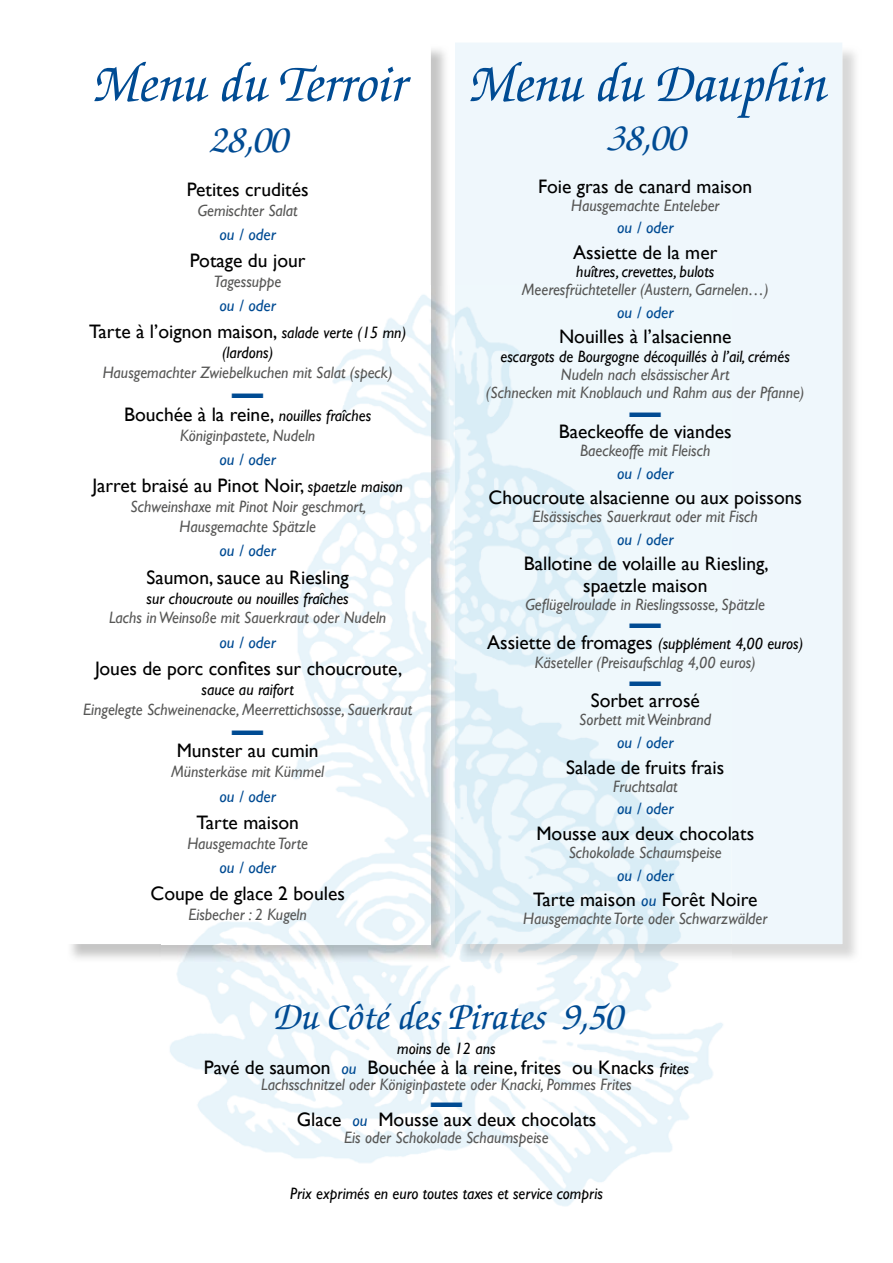
<style>
.page{position:relative;width:893px;height:1263px;background:#fff}
.page>*{position:absolute;margin:0;border:0;box-sizing:border-box;transform-origin:0 0}
.t1{font:italic 500 54px "Zapf Chancery";color:#004b93}
.t2{font:italic 500 39px "Zapf Chancery";color:#004b93}
.t3{font:19.5px/21.3px "Gill Sans";color:#000;text-align:center}
.t4{font:italic 16.5px/18.3px "Gill Sans";color:#575756;text-align:center;scale:.95 1}
.t5{font:italic 16.5px "Gill Sans";color:#000;scale:.95 1}
.t6{font:italic 16.5px "Gill Sans";color:#004b93}
.t7{font:6.45px "Zapf Dingbats ITC";color:#004b93;scale:6.98 1}
.s1{font-style:italic;font-size:16.5px}
.s2{font-style:normal;font-size:19.5px;color:#000}
.s3{color:#000}
.s4{font-style:italic;font-size:16.5px;color:#004b93}
</style>
<div class="page">
<img style="left:421px;top:314px;width:51px;height:839px">
<img style="left:170px;top:963px;width:251px;height:200px">
<img style="left:472px;top:963px;width:251px;height:244px">
<img style="left:71px;top:944px;width:331px;height:19px">
<img style="left:402px;top:286px;width:48px;height:677px">
<img style="left:193px;top:286px;width:238px;height:658px">
<img style="left:731px;top:51px;width:125px;height:907px">
<img style="left:457px;top:944px;width:274px;height:19px">
<div style="left:455px;top:43px;width:387px;height:901px;background:#eff7fc"></div>
<img style="left:455px;top:286px;width:276px;height:658px">
<h1 class="t1" style="left:91px;top:56px;width:315px">Menu du Terroir</h1>
<h2 class="t2" style="left:209px;top:119px;width:79px">28,00</h2>
<p class="t3" style="left:187px;top:178px;width:123px">Petites crudités</p>
<p class="t4" style="left:198px;top:201px;width:107px">Gemischter Salat</p>
<p class="t6" style="left:219px;top:225px;width:58px">ou / oder</p>
<p class="t3" style="left:190px;top:250px;width:117px">Potage du jour</p>
<p class="t4" style="left:214px;top:272px;width:73px">Tagessuppe</p>
<p class="t6" style="left:219px;top:296px;width:58px">ou / oder</p>
<p class="t3" style="left:89px;top:321px;width:319px">Tarte à l’oignon maison, <span class="s1">salade verte (15 mn)</span></p>
<p class="t5" style="left:222px;top:343px;width:56px">(lardons)</p>
<p class="t4" style="left:103px;top:364px;width:307px">Hausgemachter Zwiebelkuchen mit Salat (speck)</p>
<p class="t7" style="left:231px;top:393px;width:6px">■</p>
<p class="t3" style="left:124px;top:404px;width:249px">Bouchée à la reine, <span class="s1">nouilles fraîches</span></p>
<p class="t4" style="left:180px;top:426px;width:144px">Königinpastete, Nudeln</p>
<p class="t6" style="left:219px;top:450px;width:58px">ou / oder</p>
<p class="t3" style="left:92px;top:475px;width:312px">Jarret braisé au Pinot Noir, <span class="s1">spaetzle maison</span></p>
<p class="t4" style="left:131px;top:497px;width:250px;line-height:20px">Schweinshaxe mit Pinot Noir geschmort,<br>Hausgemachte Spätzle</p>
<p class="t6" style="left:219px;top:541px;width:58px">ou / oder</p>
<p class="t3" style="left:147px;top:566px;width:204px">Saumon, sauce au Riesling</p>
<p class="t5" style="left:147px;top:588px;width:214px">sur choucroute ou nouilles fraîches</p>
<p class="t4" style="left:109px;top:609px;width:293px">Lachs in Weinsoße mit Sauerkraut oder Nudeln</p>
<p class="t6" style="left:219px;top:633px;width:58px">ou / oder</p>
<p class="t3" style="left:95px;top:657px;width:309px">Joues de porc confites sur choucroute,</p>
<p class="t5" style="left:201px;top:680px;width:99px">sauce au raifort</p>
<p class="t4" style="left:83px;top:700px;width:348px">Eingelegte Schweinenacke, Meerrettichsosse, Sauerkraut</p>
<p class="t7" style="left:231px;top:729px;width:6px">■</p>
<p class="t3" style="left:177px;top:740px;width:144px">Munster au cumin</p>
<p class="t4" style="left:171px;top:763px;width:163px">Münsterkäse mit Kümmel</p>
<p class="t6" style="left:219px;top:786px;width:58px">ou / oder</p>
<p class="t3" style="left:196px;top:811px;width:104px">Tarte maison</p>
<p class="t4" style="left:187px;top:834px;width:129px">Hausgemachte Torte</p>
<p class="t6" style="left:219px;top:858px;width:58px">ou / oder</p>
<p class="t3" style="left:151px;top:882px;width:196px">Coupe de glace 2 boules</p>
<p class="t4" style="left:188px;top:905px;width:126px">Eisbecher : 2 Kugeln</p>
<h1 class="t1" style="left:467px;top:56px;width:358px">Menu du Dauphin</h1>
<h2 class="t2" style="left:607px;top:118px;width:79px">38,00</h2>
<p class="t3" style="left:538px;top:175px;width:216px">Foie gras de canard maison</p>
<p class="t4" style="left:571px;top:196px;width:158px">Hausgemachte Enteleber</p>
<p class="t6" style="left:617px;top:218px;width:58px">ou / oder</p>
<p class="t3" style="left:573px;top:241px;width:146px">Assiette de la mer</p>
<p class="t5" style="left:576px;top:262px;width:147px">huîtres, crevettes, bulots</p>
<p class="t4" style="left:522px;top:281px;width:261px">Meeresfrüchteteller (Austern, Garnelen…)</p>
<p class="t6" style="left:617px;top:303px;width:58px">ou / oder</p>
<p class="t3" style="left:559px;top:326px;width:174px">Nouilles à l’alsacienne</p>
<p class="t5" style="left:501px;top:347px;width:306px">escargots de Bourgogne décoquillés à l’ail, crémés</p>
<p class="t4" style="left:486px;top:365px;width:337px">Nudeln nach elsässischer Art<br>(Schnecken mit Knoblauch und Rahm aus der Pfanne)</p>
<p class="t7" style="left:628px;top:411px;width:6px">■</p>
<p class="t3" style="left:559px;top:420px;width:174px">Baeckeoffe de viandes</p>
<p class="t4" style="left:580px;top:441px;width:139px">Baeckeoffe mit Fleisch</p>
<p class="t6" style="left:617px;top:464px;width:58px">ou / oder</p>
<p class="t3" style="left:489px;top:487px;width:315px">Choucroute alsacienne ou aux poissons</p>
<p class="t4" style="left:533px;top:508px;width:239px">Elsässisches Sauerkraut oder mit Fisch</p>
<p class="t6" style="left:617px;top:530px;width:58px">ou / oder</p>
<p class="t3" style="left:524px;top:553px;width:246px">Ballotine de volaille au Riesling, spaetzle maison</p>
<p class="t4" style="left:525px;top:595px;width:254px">Geflügelroulade in Rieslingssosse, Spätzle</p>
<p class="t7" style="left:628px;top:623px;width:6px">■</p>
<p class="t4" style="left:487px;top:635px;width:334px"><span class="s2">Assiette de fromages</span> <span class="s3">(supplément 4,00 euros)<br></span>Käseteller (Preisaufschlag 4,00 euros)</p>
<p class="t7" style="left:628px;top:681px;width:6px">■</p>
<p class="t3" style="left:591px;top:690px;width:111px">Sorbet arrosé</p>
<p class="t4" style="left:579px;top:711px;width:140px">Sorbett mit Weinbrand</p>
<p class="t6" style="left:617px;top:733px;width:58px">ou / oder</p>
<p class="t3" style="left:566px;top:756px;width:160px">Salade de fruits frais</p>
<p class="t4" style="left:613px;top:777px;width:69px">Fruchtsalat</p>
<p class="t6" style="left:617px;top:799px;width:58px">ou / oder</p>
<p class="t3" style="left:536px;top:822px;width:219px">Mousse aux deux chocolats</p>
<p class="t4" style="left:569px;top:843px;width:163px">Schokolade Schaumspeise</p>
<p class="t6" style="left:617px;top:865px;width:58px">ou / oder</p>
<p class="t3" style="left:533px;top:889px;width:226px">Tarte maison <span class="s4">ou</span> Forêt Noire</p>
<p class="t4" style="left:523px;top:910px;width:259px">Hausgemachte Torte oder Schwarzwälder</p>
<h2 class="t2" style="left:272px;top:997px;width:351px">Du Côté des Pirates 9,50</h2>
<p class="t5" style="left:397px;top:1039px;width:105px">moins de 12 ans</p>
<p class="t3" style="left:204px;top:1056px;width:487px">Pavé de saumon <span class="s4">ou</span> Bouchée à la reine, frites ou Knacks <span class="s1">frites</span></p>
<p class="t4" style="left:261px;top:1075px;width:392px">Lachsschnitzel oder Königinpastete oder Knacki, Pommes Frites</p>
<p class="t7" style="left:429px;top:1101px;width:6px">■</p>
<p class="t3" style="left:297px;top:1109px;width:301px">Glace <span class="s4">ou</span> Mousse aux deux chocolats</p>
<p class="t4" style="left:344px;top:1128px;width:217px">Eis oder Schokolade Schaumspeise</p>
<p class="t5" style="left:290px;top:1184px;width:331px">Prix exprimés en euro toutes taxes et service compris</p>
</div>
